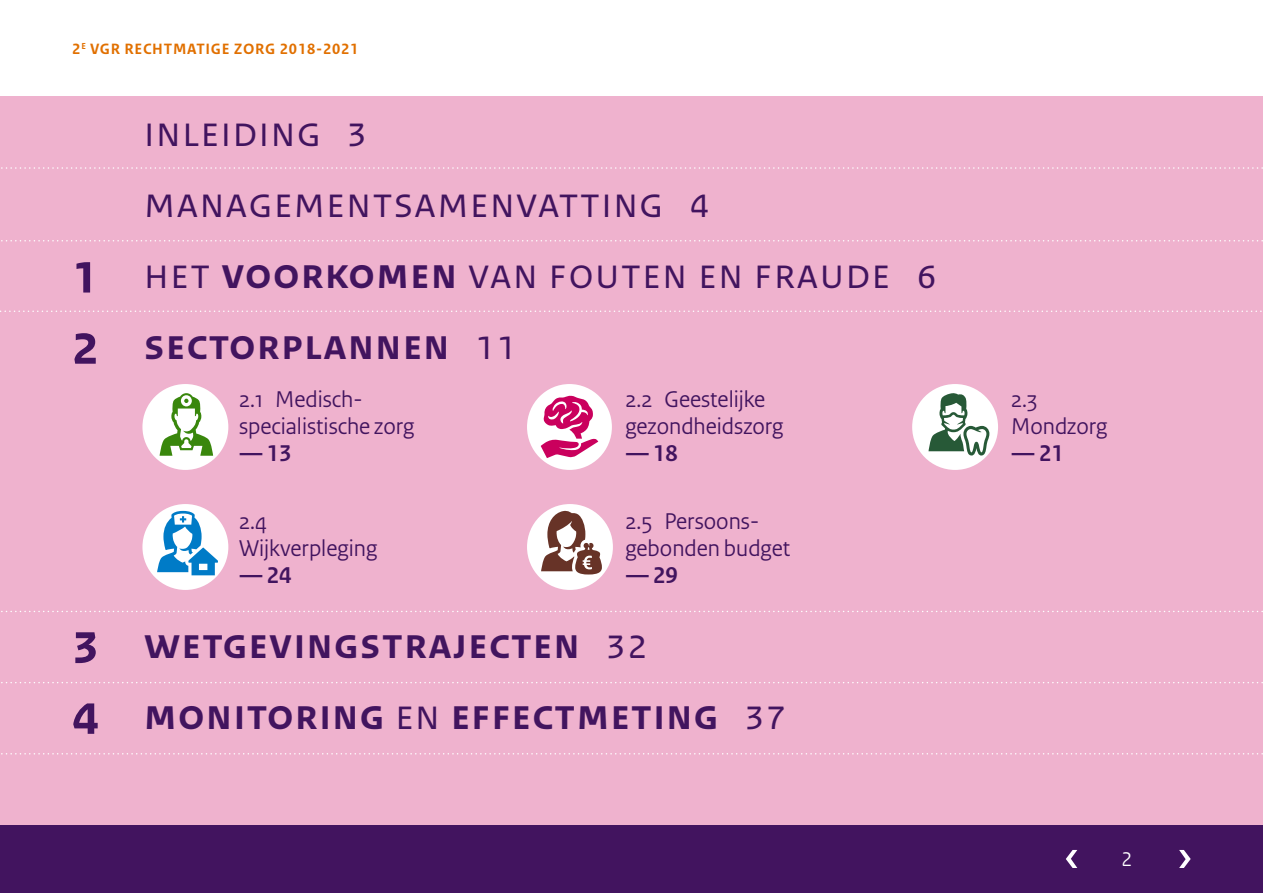
<style>
.page{position:relative;width:1263px;height:893px;background:#fff}
.page>*{position:absolute;margin:0;border:0;box-sizing:border-box;transform-origin:0 0}
.t1{font:700 45px/71.1px "Rijksoverheid Sans Heading";letter-spacing:.05em;color:#42145f}
.t2{font:45px "Rijksoverheid Sans Heading";letter-spacing:.05em;color:#42145f}
.t3{font:24px/27px "Rijksoverheid Sans Heading";color:#42145f}
.t4{font:700 24px "Rijksoverheid Sans Heading";color:#42145f}
.t5{font:21px "Rijksoverheid Sans Heading";color:#fff}
.t6{font:700 15.75px "Rijksoverheid Sans Text";letter-spacing:.05em;color:#e17000}
.s1{font-weight:700;font-size:60px}
.s2{font-weight:700}
.s3{font-size:60px}
.s4{font-weight:400}
</style>
<div class="page">
<svg style="left:0;top:96px;width:1263px;height:1px"></svg>
<div style="left:0;top:825px;width:1263px;height:68px;background:#42145f"></div>
<svg style="left:1066px;top:850px;width:11px;height:18px"></svg>
<svg style="left:1179px;top:850px;width:12px;height:18px"></svg>
<div style="left:0;top:97px;width:1263px;height:728px;background:#efb2ce"></div>
<svg style="left:1px;top:167px;width:1262px;height:2px"></svg>
<svg style="left:1px;top:240px;width:1262px;height:2px"></svg>
<svg style="left:0;top:311px;width:1262px;height:1px"></svg>
<svg style="left:1px;top:753px;width:1262px;height:1px"></svg>
<svg style="left:1px;top:682px;width:1262px;height:1px"></svg>
<svg style="left:1px;top:611px;width:1262px;height:1px"></svg>
<div style="left:527px;top:384px;width:85px;height:86px;background:#fff;border-radius:50%"></div>
<svg style="left:541px;top:396px;width:57px;height:62px"></svg>
<div style="left:912px;top:384px;width:86px;height:86px;background:#fff;border-radius:50%"></div>
<svg style="left:928px;top:393px;width:61px;height:62px"></svg>
<div style="left:142px;top:504px;width:86px;height:86px;background:#fff;border-radius:50%"></div>
<svg style="left:157px;top:511px;width:61px;height:64px"></svg>
<div style="left:527px;top:504px;width:86px;height:86px;background:#fff;border-radius:50%"></div>
<svg style="left:541px;top:510px;width:61px;height:64px"></svg>
<div style="left:142px;top:384px;width:86px;height:86px;background:#fff;border-radius:50%"></div>
<svg style="left:160px;top:393px;width:53px;height:63px"></svg>
<p class="t6" style="left:72px;top:40px;width:288px">2<sup>E</sup> VGR RECHTMATIGE ZORG 2018-2021</p>
<h1 class="t2" style="left:145px;top:105px;width:223px">inleiding 3</h1>
<h1 class="t2" style="left:145px;top:176px;width:566px">managementsamenvatting 4</h1>
<h1 class="t2" style="left:72px;top:247px;width:865px"><span class="s1">1</span> het <span class="s2">voorkomen</span> van fouten en fraude 6</h1>
<h1 class="t1" style="left:72px;top:310px;width:446px"><span class="s3">2</span> sectorplannen <span class="s4">11</span></h1>
<p class="t3" style="left:239px;top:386px;width:177px">2.1 Medisch&shy;specialistische zorg</p>
<p class="t4" style="left:239px;top:440px;width:54px">— 13</p>
<p class="t3" style="left:239px;top:508px;width:140px">2.4<br>Wijkverpleging</p>
<p class="t4" style="left:239px;top:562px;width:54px">— 24</p>
<p class="t3" style="left:625px;top:386px;width:160px">2.2 Geestelijke gezondheidszorg</p>
<p class="t4" style="left:625px;top:440px;width:54px">— 18</p>
<p class="t3" style="left:625px;top:508px;width:166px">2.5 Persoons&shy;gebonden budget</p>
<p class="t4" style="left:625px;top:562px;width:54px">— 29</p>
<h1 class="t1" style="left:72px;top:609px;width:715px"><span class="s3">3</span> wetgevingstrajecten <span class="s4">32<br></span><span class="s3">4</span> monitoring <span class="s4">en</span> effectmeting <span class="s4">37</span></h1>
<p class="t3" style="left:1011px;top:386px;width:98px">2.3<br>Mondzorg</p>
<p class="t4" style="left:1011px;top:440px;width:54px">— 21</p>
<p class="t5" style="left:1121px;top:847px;width:12px">2</p>
</div>
